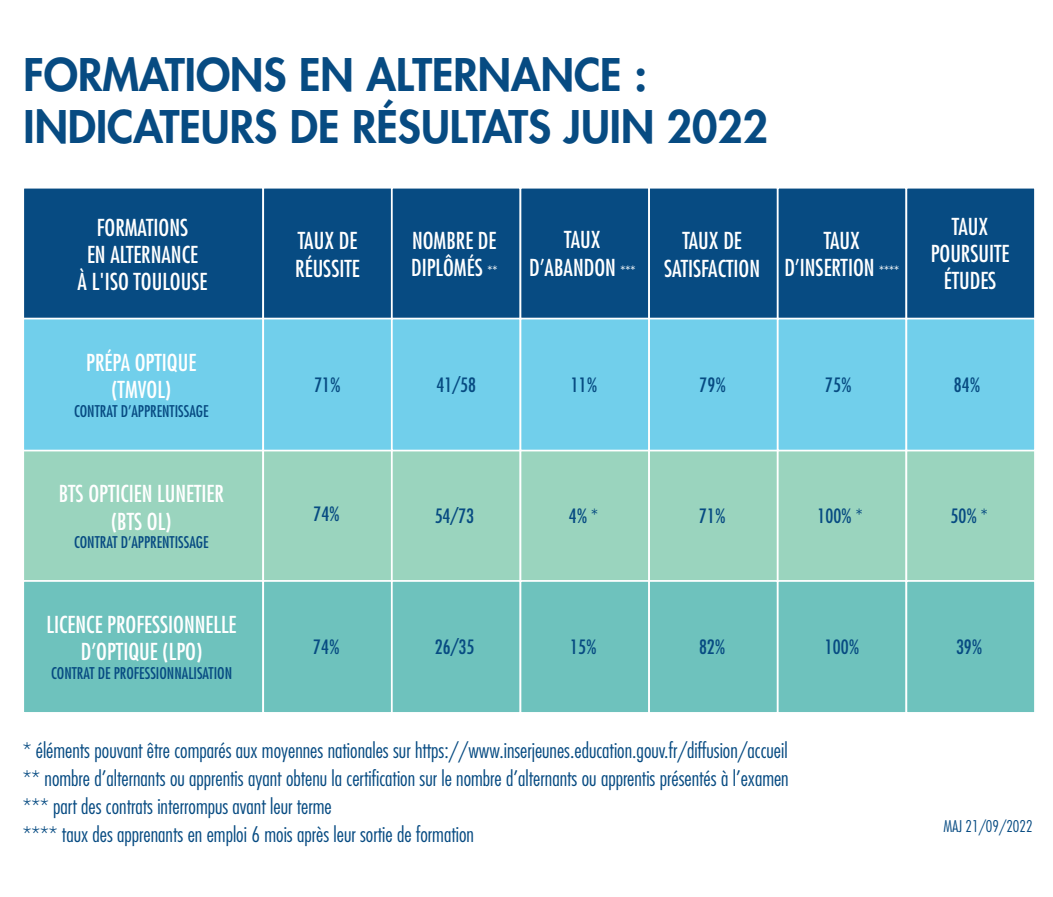
<style>
.page{position:relative;width:1053px;height:897px;background:#fff}
.page>*{position:absolute;margin:0;border:0;box-sizing:border-box;transform-origin:0 0}
.t1{font:800 43.75px/52.5px "Futura Std";color:#074b82}
.t2{font:condensed 22.75px/27.3px "Futura Std";color:#fff;text-align:center}
.t3{font:300 condensed 21px/28px "Futura Std";color:#074b82}
.t4{font:condensed 19.25px "Futura Std";color:#074b82}
.t5{font:condensed 15.75px "Futura Std";color:#074b82}
.t6{font:300 condensed 15.75px "Futura Std";color:#074b82}
.s1{font-size:14px}
</style>
<div class="page">
<div style="left:22px;top:187px;width:242px;height:134px;background:#074b82;border:2px solid #fff"></div>
<div style="left:262px;top:187px;width:130px;height:134px;background:#074b82;border:2px solid #fff"></div>
<div style="left:391px;top:187px;width:130px;height:134px;background:#074b82;border:2px solid #fff"></div>
<div style="left:519px;top:187px;width:130px;height:134px;background:#074b82;border:2px solid #fff"></div>
<div style="left:648px;top:187px;width:130px;height:134px;background:#074b82;border:2px solid #fff"></div>
<div style="left:776px;top:187px;width:130px;height:134px;background:#074b82;border:2px solid #fff"></div>
<div style="left:905px;top:187px;width:130px;height:134px;background:#074b82;border:2px solid #fff"></div>
<div style="left:22px;top:449px;width:242px;height:134px;background:#9ad4be;border:2px solid #fff"></div>
<div style="left:262px;top:449px;width:130px;height:134px;background:#9ad4be;border:2px solid #fff"></div>
<div style="left:391px;top:449px;width:130px;height:134px;background:#9ad4be;border:2px solid #fff"></div>
<div style="left:519px;top:449px;width:130px;height:134px;background:#9ad4be;border:2px solid #fff"></div>
<div style="left:648px;top:449px;width:130px;height:134px;background:#9ad4be;border:2px solid #fff"></div>
<div style="left:776px;top:449px;width:130px;height:134px;background:#9ad4be;border:2px solid #fff"></div>
<div style="left:905px;top:449px;width:130px;height:134px;background:#9ad4be;border:2px solid #fff"></div>
<div style="left:22px;top:580px;width:242px;height:134px;background:#6ec2bd;border:2px solid #fff"></div>
<div style="left:262px;top:580px;width:130px;height:134px;background:#6ec2bd;border:2px solid #fff"></div>
<div style="left:391px;top:580px;width:130px;height:134px;background:#6ec2bd;border:2px solid #fff"></div>
<div style="left:519px;top:580px;width:130px;height:134px;background:#6ec2bd;border:2px solid #fff"></div>
<div style="left:648px;top:580px;width:130px;height:134px;background:#6ec2bd;border:2px solid #fff"></div>
<div style="left:776px;top:580px;width:130px;height:134px;background:#6ec2bd;border:2px solid #fff"></div>
<div style="left:905px;top:580px;width:130px;height:134px;background:#6ec2bd;border:2px solid #fff"></div>
<div style="left:22px;top:318px;width:242px;height:133px;background:#71cfeb;border:2px solid #fff"></div>
<div style="left:262px;top:318px;width:130px;height:133px;background:#71cfeb;border:2px solid #fff"></div>
<div style="left:391px;top:318px;width:130px;height:133px;background:#71cfeb;border:2px solid #fff"></div>
<div style="left:519px;top:318px;width:130px;height:133px;background:#71cfeb;border:2px solid #fff"></div>
<div style="left:648px;top:318px;width:130px;height:133px;background:#71cfeb;border:2px solid #fff"></div>
<div style="left:776px;top:318px;width:130px;height:133px;background:#71cfeb;border:2px solid #fff"></div>
<div style="left:905px;top:318px;width:130px;height:133px;background:#71cfeb;border:2px solid #fff"></div>
<h1 class="t1" style="left:24px;top:49px;width:745px">FORMATIONS EN ALTERNANCE :<br>INDICATEURS DE RÉSULTATS JUIN 2022</h1>
<p class="t2" style="left:78px;top:213px;width:131px">FORMATIONS<br>EN ALTERNANCE<br>À L'ISO TOULOUSE</p>
<p class="t2" style="left:295px;top:227px;width:66px;text-align:left">TAUX DE<br>RÉUSSITE</p>
<p class="t2" style="left:411px;top:227px;width:88px;text-align:left">NOMBRE DE<br>DIPLÔMÉS <span class="s1">**</span></p>
<p class="t2" style="left:529px;top:226px;width:108px">TAUX<br>D’ABANDON <span class="s1">***</span></p>
<p class="t2" style="left:664px;top:227px;width:97px">TAUX DE<br>SATISFACTION</p>
<p class="t2" style="left:784px;top:227px;width:116px">TAUX<br>D’INSERTION <span class="s1">****</span></p>
<p class="t2" style="left:930px;top:212px;width:80px">TAUX<br>POURSUITE<br>ÉTUDES</p>
<p class="t2" style="left:86px;top:349px;width:111px">PRÉPA OPTIQUE (TMVOL)</p>
<p class="t5" style="left:74px;top:402px;width:136px">CONTRAT D’APPRENTISSAGE</p>
<p class="t2" style="left:59px;top:480px;width:166px">BTS OPTICIEN LUNETIER (BTS OL)</p>
<p class="t5" style="left:74px;top:533px;width:136px">CONTRAT D’APPRENTISSAGE</p>
<p class="t2" style="left:47px;top:610px;width:191px">LICENCE PROFESSIONNELLE<br>D’OPTIQUE (LPO)</p>
<p class="t5" style="left:51px;top:664px;width:182px">CONTRAT DE PROFESSIONNALISATION</p>
<p class="t4" style="left:314px;top:374px;width:28px">71%</p>
<p class="t4" style="left:436px;top:374px;width:41px">41/58</p>
<p class="t4" style="left:570px;top:374px;width:28px">11%</p>
<p class="t4" style="left:699px;top:374px;width:28px">79%</p>
<p class="t4" style="left:825px;top:374px;width:28px">75%</p>
<p class="t4" style="left:953px;top:374px;width:28px">84%</p>
<p class="t4" style="left:313px;top:503px;width:28px">74%</p>
<p class="t4" style="left:434px;top:504px;width:41px">54/73</p>
<p class="t4" style="left:568px;top:504px;width:31px">4% *</p>
<p class="t4" style="left:699px;top:504px;width:28px">71%</p>
<p class="t4" style="left:817px;top:505px;width:47px">100% *</p>
<p class="t4" style="left:950px;top:504px;width:39px">50% *</p>
<p class="t4" style="left:313px;top:635px;width:28px">74%</p>
<p class="t4" style="left:434px;top:635px;width:41px">26/35</p>
<p class="t4" style="left:570px;top:635px;width:28px">15%</p>
<p class="t4" style="left:698px;top:635px;width:28px">82%</p>
<p class="t4" style="left:824px;top:635px;width:36px">100%</p>
<p class="t4" style="left:955px;top:635px;width:28px">39%</p>
<p class="t3" style="left:23px;top:736px;width:767px">* éléments pouvant être comparés aux moyennes nationales sur https://www.inserjeunes.education.gouv.fr/diffusion/accueil ** nombre d’alternants ou apprentis ayant obtenu la certification sur le nombre d’alternants ou apprentis présentés à l’examen *** part des contrats interrompus avant leur terme<br>**** taux des apprenants en emploi 6 mois après leur sortie de formation</p>
<p class="t6" style="left:943px;top:817px;width:91px">MAJ 21/09/2022</p>
</div>
